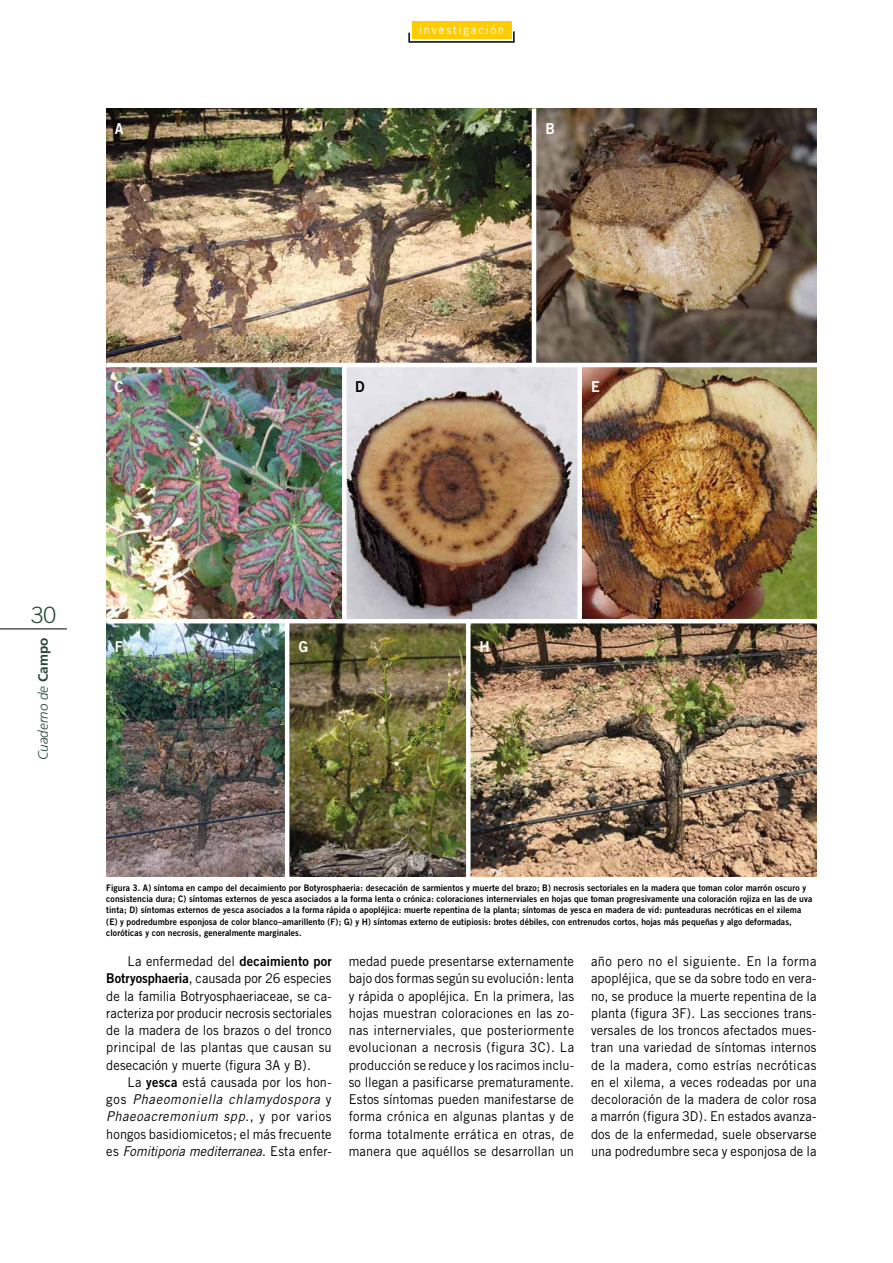
<style>
.page{position:relative;width:893px;height:1263px;background:#fff}
.page>*{position:absolute;margin:0;border:0;box-sizing:border-box;transform-origin:0 0}
.t1{font:300 22.5px "Trade Gothic";color:#254736}
.t2{font:15px "Trade Gothic Bold Two";color:#fff;scale:.95 1}
.t3{font:15px "Trade Gothic Bold Two";color:#000;scale:.95 1}
.t4{font:13.5px/17.2px "Trade Gothic";letter-spacing:.01em;color:#000;text-align:justify;scale:.95 1}
.t5{font:italic 300 13.5px "Frutiger";color:#254736}
.t6{font:12px "Trade Gothic";letter-spacing:.15em;color:#fff;scale:.95 1}
.t7{font:9px/11.2px "Trade Gothic Bold Two";letter-spacing:.01em;color:#000;scale:.95 1}
.s1{font-weight:700;font-style:normal}
.s2{font-family:"Trade Gothic Bold Two"}
.s3{font-style:italic}
</style>
<div class="page">
<hr style="left:0;top:628px;width:67px;height:1px;background:#000">
<img style="left:106px;top:108px;width:426px;height:255px">
<img style="left:536px;top:108px;width:280px;height:255px">
<img style="left:106px;top:367px;width:710px;height:509px">
<div style="left:342px;top:365px;width:5px;height:256px;background:#fff"></div>
<hr style="left:285px;top:622px;width:4px;height:256px;background:#fff">
<div style="left:466px;top:622px;width:5px;height:256px;background:#fff"></div>
<div style="left:577px;top:365px;width:5px;height:256px;background:#fff"></div>
<hr style="left:106px;top:619px;width:716px;height:4px;background:#fff">
<svg style="left:408px;top:30px;width:107px;height:13px"></svg>
<div style="left:412px;top:21px;width:99px;height:18px;background:#fc0"></div>
<p class="t2" style="left:115px;top:119px;width:11px">A</p>
<p class="t6" style="left:419px;top:23px;width:91px">investigación</p>
<p class="t2" style="left:545px;top:119px;width:12px">B</p>
<p class="t2" style="left:115px;top:378px;width:11px">C</p>
<p class="t3" style="left:355px;top:378px;width:12px">D</p>
<p class="t2" style="left:591px;top:378px;width:11px">E</p>
<h1 class="t1" style="left:31px;top:601px;width:27px">30</h1>
<p class="t5" style="left:35px;top:760px;width:124px;rotate:-90deg">Cuaderno de <span class="s1">Campo</span></p>
<p class="t2" style="left:115px;top:637px;width:10px">F</p>
<p class="t2" style="left:299px;top:637px;width:12px">G</p>
<p class="t2" style="left:479px;top:637px;width:12px">H</p>
<p class="t7" style="left:106px;top:882px;width:745px">Figura 3. A) síntoma en campo del decaimiento por Botyrosphaeria: desecación de sarmientos y muerte del brazo; B) necrosis sectoriales en la madera que toman color marrón oscuro y consistencia dura; C) síntomas externos de yesca asociados a la forma lenta o crónica: coloraciones internerviales en hojas que toman progresivamente una coloración rojiza en las de uva tinta; D) síntomas externos de yesca asociados a la forma rápida o apopléjica: muerte repentina de la planta; síntomas de yesca en madera de vid: punteaduras necróticas en el xilema (E) y podredumbre esponjosa de color blanco–amarillento (F); G) y H) síntomas externo de eutipiosis: brotes débiles, con entrenudos cortos, hojas más pequeñas y algo deformadas, cloróticas y con necrosis, generalmente marginales.</p>
<p class="t4" style="left:106px;top:952px;width:239px;text-indent:21px">La enfermedad del <span class="s2">decaimiento por Botryosphaeria</span>, causada por 26 especies de la familia Botryosphaeriaceae, se ca&shy;racteriza por producir necrosis sectoriales de la madera de los brazos o del tronco principal de las plantas que causan su desecación y muerte (figura 3A y B).</p>
<p class="t4" style="left:106px;top:1073px;width:239px;text-indent:21px">La <span class="s2">yesca</span> está causada por los hon&shy;gos <span class="s3">Phaeomoniella chlamydospora</span> y <span class="s3">Phaeoacremonium spp.</span>, y por varios hongos basidiomicetos; el más frecuente es <span class="s3">Fomitiporia mediterranea</span>. Esta enfer-</p>
<p class="t4" style="left:349px;top:952px;width:239px">medad puede presentarse externamente bajo dos formas según su evolución: lenta y rápida o apopléjica. En la primera, las hojas muestran coloraciones en las zo&shy;nas internerviales, que posteriormente evolucionan a necrosis (figura 3C). La producción se reduce y los racimos inclu&shy;so llegan a pasificarse prematuramente.<br>Estos síntomas pueden manifestarse de forma crónica en algunas plantas y de forma totalmente errática en otras, de manera que aquéllos se desarrollan un</p>
<p class="t4" style="left:591px;top:952px;width:239px">año pero no el siguiente. En la forma apopléjica, que se da sobre todo en vera&shy;no, se produce la muerte repentina de la planta (figura 3F). Las secciones trans&shy;versales de los troncos afectados mues&shy;tran una variedad de síntomas internos de la madera, como estrías necróticas en el xilema, a veces rodeadas por una decoloración de la madera de color rosa a marrón (figura 3D). En estados avanza&shy;dos de la enfermedad, suele observarse una podredumbre seca y esponjosa de la</p>
</div>
